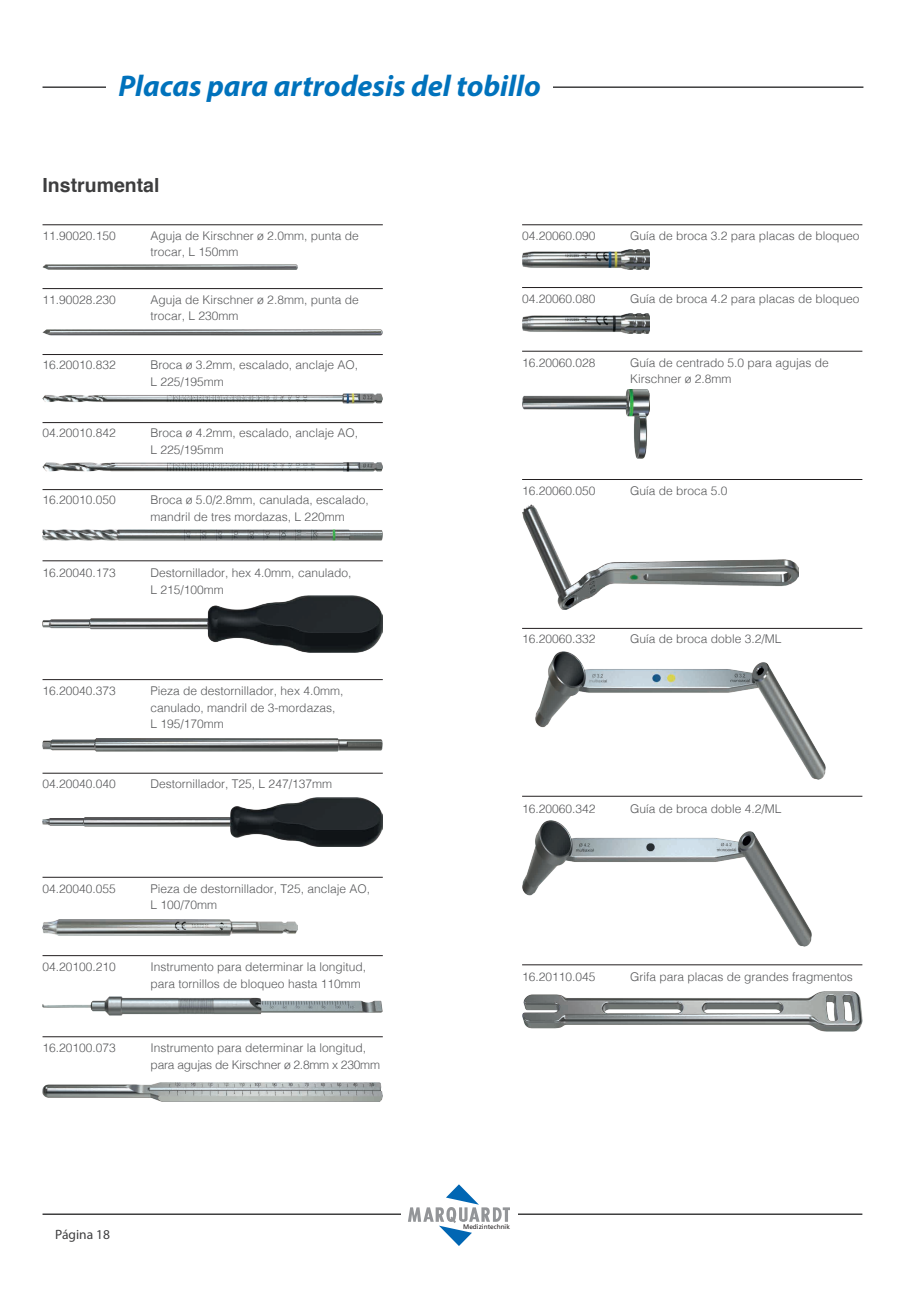
<style>
.page{position:relative;width:906px;height:1289px;background:#fff}
.page>*{position:absolute;margin:0;border:0;box-sizing:border-box;transform-origin:0 0}
.t1{font:italic 700 30px "Myriad Pro";color:#0072bc}
.t2{font:700 19.5px "Helvetica";color:#3e3e3f}
.t3{font:13.5px "Myriad Pro";color:#3e3e3f}
.t4{font:300 12px/16.5px "Helvetica";color:#57585a}
.t5{font:6.6px "Frutiger LT Std";color:#231f20}
</style>
<div class="page">
<hr style="left:43px;top:86px;width:820px;height:2px;background:#3e3e3f">
<hr style="left:43px;top:1213px;width:819px;height:1px;background:#3e3e3f">
<div style="left:401px;top:1184px;width:117px;height:61px;background:#fff"></div>
<svg style="left:408px;top:1184px;width:102px;height:61px"></svg>
<div style="left:106px;top:78px;width:447px;height:18px;background:#fff"></div>
<hr style="left:43px;top:354px;width:340px;height:1px;background:#231f20">
<img style="left:43px;top:394px;width:340px;height:9px">
<hr style="left:43px;top:422px;width:340px;height:1px;background:#231f20">
<img style="left:43px;top:462px;width:340px;height:9px">
<hr style="left:43px;top:224px;width:340px;height:1px;background:#231f20">
<img style="left:43px;top:265px;width:255px;height:4px">
<hr style="left:43px;top:288px;width:340px;height:1px;background:#231f20">
<img style="left:43px;top:329px;width:340px;height:7px">
<hr style="left:43px;top:489px;width:340px;height:1px;background:#231f20">
<img style="left:43px;top:529px;width:340px;height:11px">
<hr style="left:522px;top:224px;width:340px;height:1px;background:#231f20">
<img style="left:522px;top:250px;width:127px;height:20px">
<hr style="left:522px;top:287px;width:340px;height:1px;background:#231f20">
<img style="left:522px;top:314px;width:127px;height:20px">
<hr style="left:522px;top:479px;width:340px;height:1px;background:#231f20">
<hr style="left:522px;top:351px;width:340px;height:1px;background:#231f20">
<img style="left:522px;top:389px;width:127px;height:70px">
<img style="left:522px;top:504px;width:276px;height:106px">
<hr style="left:43px;top:955px;width:340px;height:1px;background:#231f20">
<hr style="left:43px;top:1036px;width:340px;height:1px;background:#231f20">
<hr style="left:522px;top:628px;width:340px;height:1px;background:#231f20">
<hr style="left:522px;top:795px;width:340px;height:1px;background:#231f20">
<img style="left:522px;top:820px;width:289px;height:126px">
<img style="left:536px;top:651px;width:289px;height:128px">
<hr style="left:43px;top:772px;width:340px;height:1px;background:#231f20">
<hr style="left:43px;top:876px;width:340px;height:1px;background:#231f20">
<hr style="left:43px;top:560px;width:340px;height:1px;background:#231f20">
<hr style="left:43px;top:679px;width:340px;height:1px;background:#231f20">
<hr style="left:522px;top:964px;width:340px;height:1px;background:#231f20">
<img style="left:43px;top:919px;width:255px;height:16px">
<img style="left:43px;top:797px;width:340px;height:50px">
<img style="left:522px;top:991px;width:340px;height:40px">
<img style="left:43px;top:595px;width:340px;height:57px">
<img style="left:43px;top:996px;width:340px;height:19px">
<img style="left:43px;top:1082px;width:340px;height:19px">
<img style="left:43px;top:738px;width:340px;height:13px">
<h1 class="t1" style="left:118px;top:67px;width:424px">Placas para artrodesis del tobillo</h1>
<h2 class="t2" style="left:43px;top:170px;width:119px">Instrumental</h2>
<p class="t4" style="left:43px;top:226px;width:75px">11.90020.150</p>
<p class="t4" style="left:151px;top:226px;width:210px">Aguja de Kirschner ø 2.0mm, punta de trocar, L 150mm</p>
<p class="t4" style="left:43px;top:290px;width:75px">11.90028.230</p>
<p class="t4" style="left:151px;top:290px;width:210px">Aguja de Kirschner ø 2.8mm, punta de trocar, L 230mm</p>
<p class="t4" style="left:43px;top:356px;width:75px">16.20010.832</p>
<p class="t4" style="left:151px;top:356px;width:209px">Broca ø 3.2mm, escalado, anclaje AO,<br>L 225/195mm</p>
<p class="t4" style="left:43px;top:424px;width:75px">04.20010.842</p>
<p class="t4" style="left:151px;top:424px;width:209px">Broca ø 4.2mm, escalado, anclaje AO,<br>L 225/195mm</p>
<p class="t4" style="left:43px;top:491px;width:75px">16.20010.050</p>
<p class="t4" style="left:151px;top:491px;width:220px">Broca ø 5.0/2.8mm, canulada, escalado, mandril de tres mordazas, L 220mm</p>
<p class="t4" style="left:43px;top:564px;width:75px">16.20040.173</p>
<p class="t4" style="left:151px;top:564px;width:202px">Destornillador, hex 4.0mm, canulado,<br>L 215/100mm</p>
<p class="t4" style="left:43px;top:682px;width:75px">16.20040.373</p>
<p class="t4" style="left:151px;top:682px;width:194px">Pieza de destornillador, hex 4.0mm, canulado, mandril de 3-mordazas,<br>L 195/170mm</p>
<p class="t4" style="left:43px;top:774px;width:75px">04.20040.040</p>
<p class="t4" style="left:151px;top:774px;width:183px">Destornillador, T25, L 247/137mm</p>
<p class="t4" style="left:43px;top:879px;width:75px">04.20040.055</p>
<p class="t4" style="left:151px;top:879px;width:221px">Pieza de destornillador, T25, anclaje AO,<br>L 100/70mm</p>
<p class="t4" style="left:43px;top:957px;width:75px">04.20100.210</p>
<p class="t4" style="left:151px;top:957px;width:217px">Instrumento para determinar la longitud, para tornillos de bloqueo hasta 110mm</p>
<p class="t4" style="left:43px;top:1039px;width:75px">16.20100.073</p>
<p class="t4" style="left:151px;top:1039px;width:231px">Instrumento para determinar la longitud, para agujas de Kirschner ø 2.8mm x 230mm</p>
<p class="t3" style="left:55px;top:1226px;width:56px">Página 18</p>
<p class="t4" style="left:522px;top:227px;width:75px">04.20060.090</p>
<p class="t4" style="left:630px;top:227px;width:231px">Guía de broca 3.2 para placas de bloqueo</p>
<p class="t4" style="left:522px;top:290px;width:75px">04.20060.080</p>
<p class="t4" style="left:630px;top:290px;width:231px">Guía de broca 4.2 para placas de bloqueo</p>
<p class="t4" style="left:522px;top:353px;width:75px">16.20060.028</p>
<p class="t4" style="left:630px;top:353px;width:200px">Guía de centrado 5.0 para agujas de<br>Kirschner ø 2.8mm</p>
<p class="t4" style="left:522px;top:482px;width:75px">16.20060.050</p>
<p class="t4" style="left:630px;top:482px;width:99px">Guía de broca 5.0</p>
<p class="t4" style="left:522px;top:630px;width:75px">16.20060.332</p>
<p class="t4" style="left:630px;top:630px;width:153px">Guía de broca doble 3.2/ML</p>
<p class="t4" style="left:522px;top:799px;width:75px">16.20060.342</p>
<p class="t4" style="left:630px;top:799px;width:153px">Guía de broca doble 4.2/ML</p>
<p class="t4" style="left:522px;top:967px;width:75px">16.20110.045</p>
<p class="t4" style="left:630px;top:967px;width:224px">Grifa para placas de grandes fragmentos</p>
<p class="t5" style="left:463px;top:1222px;width:48px">Medizintechnik</p>
</div>
